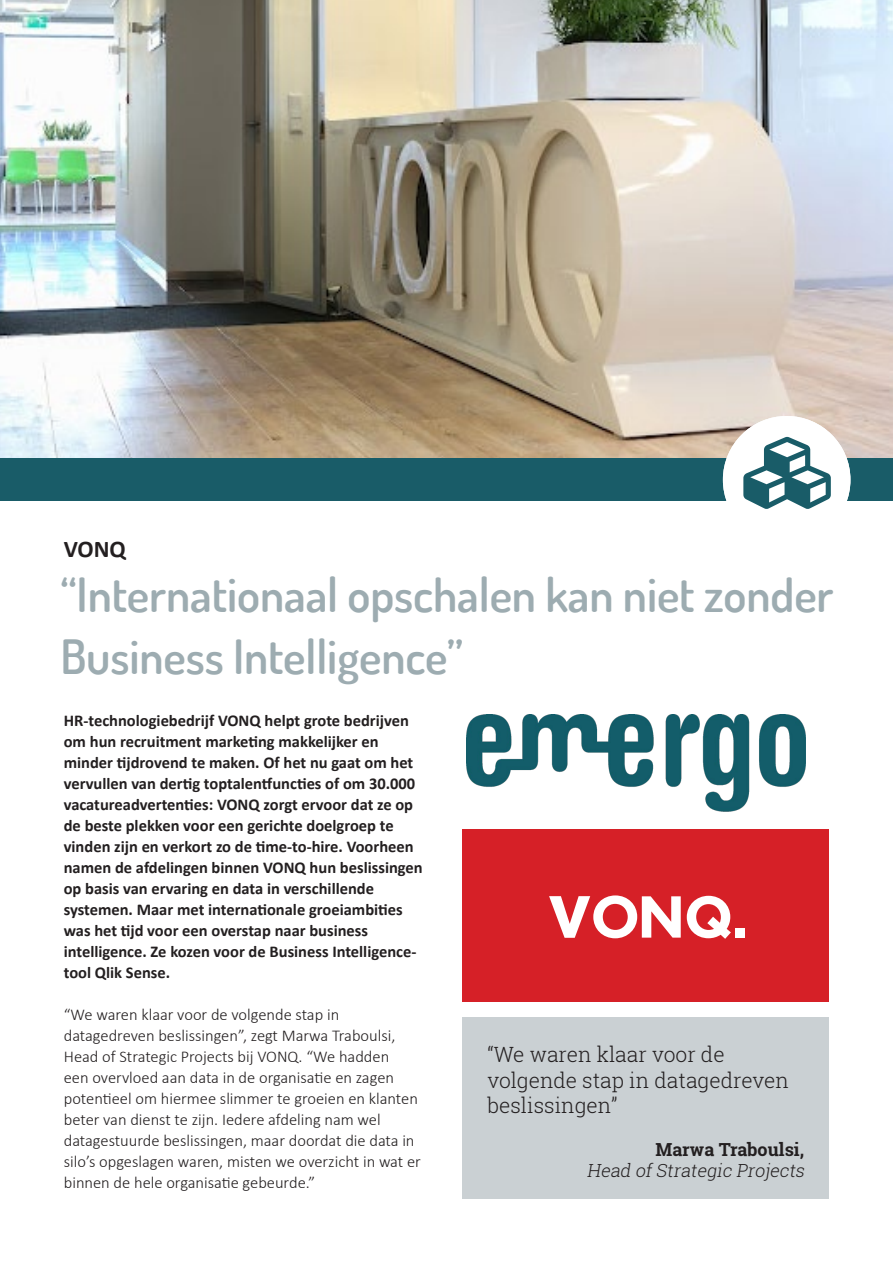
<style>
.page{position:relative;width:893px;height:1263px;background:#fff}
.page>*{position:absolute;margin:0;border:0;box-sizing:border-box;transform-origin:0 0}
.t1{font:600 47.25px/61.5px "Dosis";letter-spacing:-.005em;color:#9dacb1}
.t2{font:700 24px "Calibri";color:#231f20}
.t3{font:300 21px/25.5px "Roboto Slab";color:#231f20}
.t4{font:italic 300 18px "Roboto Slab";color:#231f20}
.t5{font:700 18px "Roboto Slab";color:#231f20}
.t6{font:700 16.5px/21px "Calibri";color:#231f20}
.t7{font:300 16.5px/21px "Calibri";color:#231f20}
</style>
<div class="page">
<img style="left:0;top:0;width:893px;height:458px">
<div style="left:0;top:458px;width:893px;height:43px;background:#195c68"></div>
<div style="left:462px;top:1017px;width:367px;height:182px;background:#cad0d3"></div>
<div style="left:723px;top:416px;width:127px;height:127px;background:#fff;border-radius:50%"></div>
<img style="left:467px;top:715px;width:339px;height:97px">
<div style="left:463px;top:829px;width:366px;height:172px;background:#d62027"></div>
<div style="left:735px;top:929px;width:9px;height:9px;background:#fff"></div>
<svg style="left:549px;top:895px;width:132px;height:43px"></svg>
<svg style="left:687px;top:896px;width:44px;height:43px"></svg>
<h2 class="t2" style="left:64px;top:532px;width:64px">VONQ</h2>
<h1 class="t1" style="left:60px;top:563px;width:775px">“Internationaal opschalen kan niet zonder<br>Business Intelligence”</h1>
<p class="t6" style="left:64px;top:710px;width:360px">HR-technologiebedrijf VONQ helpt grote bedrijven om hun recruitment marketing makkelijker en minder tijdrovend te maken. Of het nu gaat om het vervullen van dertig toptalentfuncties of om 30.000 vacatureadvertenties: VONQ zorgt ervoor dat ze op de beste plekken voor een gerichte doelgroep te vinden zijn en verkort zo de time-to-hire. Voorheen namen de afdelingen binnen VONQ hun beslissingen op basis van ervaring en data in verschillende systemen. Maar met internationale groeiambities was het tijd voor een overstap naar business intelligence. Ze kozen voor de Business Intelligence&shy;tool Qlik Sense.</p>
<p class="t7" style="left:64px;top:1004px;width:359px">“We waren klaar voor de volgende stap in datagedreven beslissingen”, zegt Marwa Traboulsi, Head of Strategic Projects bij VONQ. “We hadden<br>een overvloed aan data in de organisatie en zagen potentieel om hiermee slimmer te groeien en klanten beter van dienst te zijn. Iedere afdeling nam wel datagestuurde beslissingen, maar doordat die data in silo’s opgeslagen waren, misten we overzicht in wat er binnen de hele organisatie gebeurde.”</p>
<p class="t3" style="left:487px;top:1041px;width:303px">“We waren klaar voor de volgende stap in datagedreven beslissingen”</p>
<p class="t5" style="left:655px;top:1137px;width:150px">Marwa Traboulsi,</p>
<p class="t4" style="left:587px;top:1158px;width:223px">Head ofStrategic Projects</p>
</div>
